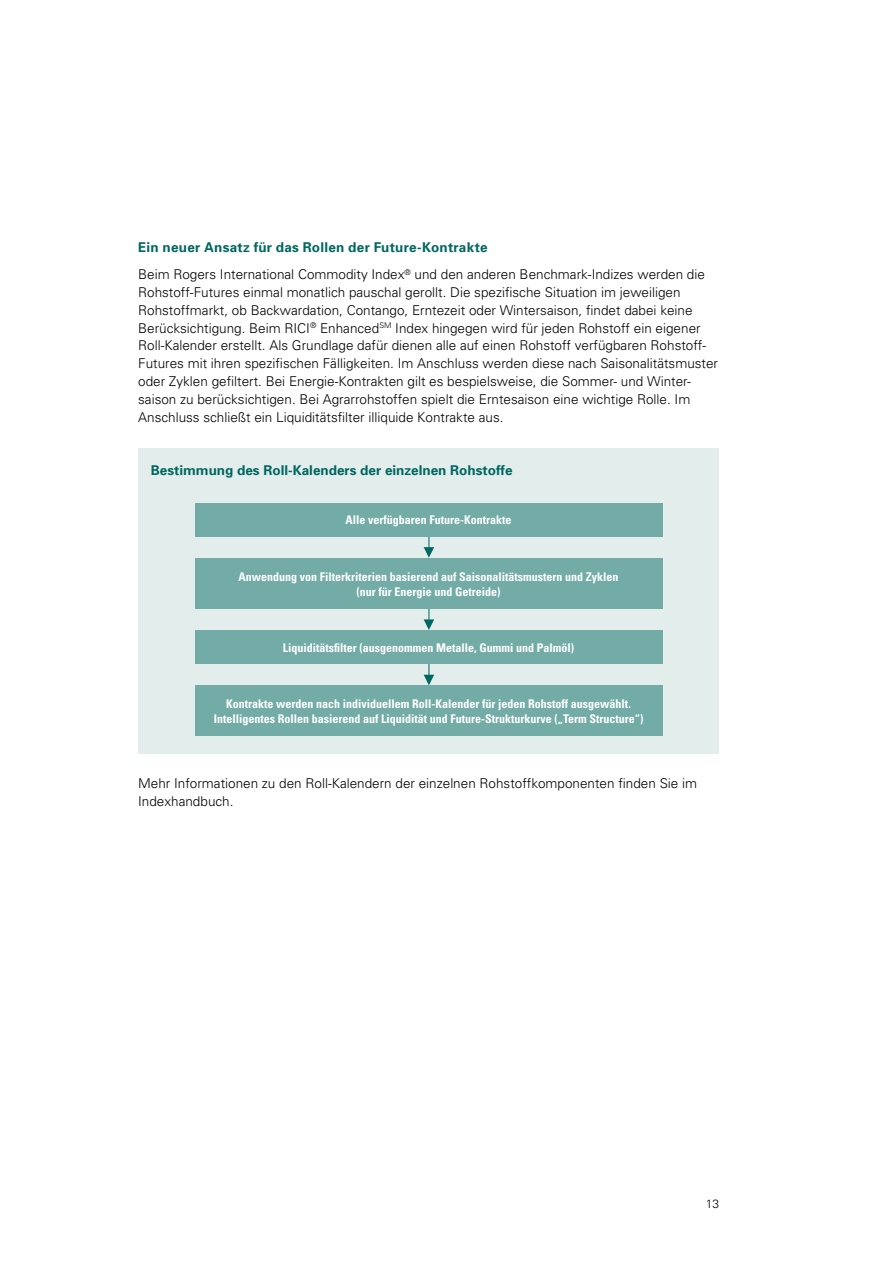
<style>
.page{position:relative;width:893px;height:1263px;background:#fff}
.page>*{position:absolute;margin:0;border:0;box-sizing:border-box;transform-origin:0 0}
.t1{font:300 13.5px/17.9px "Univers";color:#000}
.t2{font:700 13.5px "Univers";color:#006761}
.t3{font:700 condensed 12px/15px "Univers";color:#fff;text-align:center}
.t4{font:300 12px "Univers";color:#000}
.s1{font-weight:700;color:#006761}
</style>
<div class="page">
<div style="left:138px;top:449px;width:581px;height:305px;background:#e3eeec"></div>
<svg style="left:424px;top:547px;width:10px;height:11px"></svg>
<hr style="left:429px;top:507px;width:1px;height:40px;background:#006761">
<svg style="left:424px;top:619px;width:10px;height:11px"></svg>
<hr style="left:429px;top:579px;width:1px;height:41px;background:#006761">
<svg style="left:424px;top:675px;width:10px;height:10px"></svg>
<hr style="left:429px;top:635px;width:1px;height:40px;background:#006761">
<div style="left:195px;top:558px;width:467px;height:50px;background:#73aca7"></div>
<div style="left:195px;top:503px;width:467px;height:33px;background:#73aca7"></div>
<div style="left:195px;top:630px;width:467px;height:34px;background:#73aca7"></div>
<div style="left:195px;top:686px;width:467px;height:50px;background:#73aca7"></div>
<p class="t1" style="left:138px;top:234px;width:568px;line-height:26.8px"><span class="s1">Ein neuer Ansatz für das Rollen der Future-Kontrakte<br></span>Beim Rogers International Commodity Index<sup>®</sup> und den anderen Benchmark-Indizes werden die</p>
<p class="t1" style="left:138px;top:283px;width:581px">Rohstoff-Futures einmal monatlich pauschal gerollt. Die spezifische Situation im jeweiligen Rohstoffmarkt, ob Backwardation, Contango, Erntezeit oder Wintersaison, findet dabei keine Berücksichtigung. Beim RICI<sup>®</sup> Enhanced<sup>SM</sup> Index hingegen wird für jeden Rohstoff ein eigener Roll-Kalender erstellt. Als Grundlage dafür dienen alle auf einen Rohstoff verfügbaren Rohstoff-Futures mit ihren spezifischen Fälligkeiten. Im Anschluss werden diese nach Saisonalitätsmuster oder Zyklen gefiltert. Bei Energie-Kontrakten gilt es bespielsweise, die Sommer- und Winter&shy;saison zu berücksichtigen. Bei Agrarrohstoffen spielt die Erntesaison eine wichtige Rolle. Im Anschluss schließt ein Liquiditätsfilter illiquide Kontrakte aus.</p>
<p class="t2" style="left:151px;top:462px;width:363px">Bestimmung des Roll-Kalenders der einzelnen Rohstoffe</p>
<p class="t3" style="left:346px;top:512px;width:167px">Alle verfügbaren Future-Kontrakte</p>
<p class="t3" style="left:239px;top:569px;width:381px">Anwendung von Filterkriterien basierend auf Saisonalitätsmustern und Zyklen (nur für Energie und Getreide)</p>
<p class="t3" style="left:283px;top:640px;width:293px">Liquiditätsfilter (ausgenommen Metalle, Gummi und Palmöl)</p>
<p class="t3" style="left:214px;top:696px;width:431px">Kontrakte werden nach individuellem Roll-Kalender für jeden Rohstoff ausgewählt.<br>Intelligentes Rollen basierend auf Liquidität und Future-Strukturkurve („Term Structure“)</p>
<p class="t1" style="left:138px;top:774px;width:560px">Mehr Informationen zu den Roll-Kalendern der einzelnen Rohstoffkomponenten finden Sie im<br>Indexhandbuch.</p>
<p class="t4" style="left:706px;top:1196px;width:15px">13</p>
</div>
